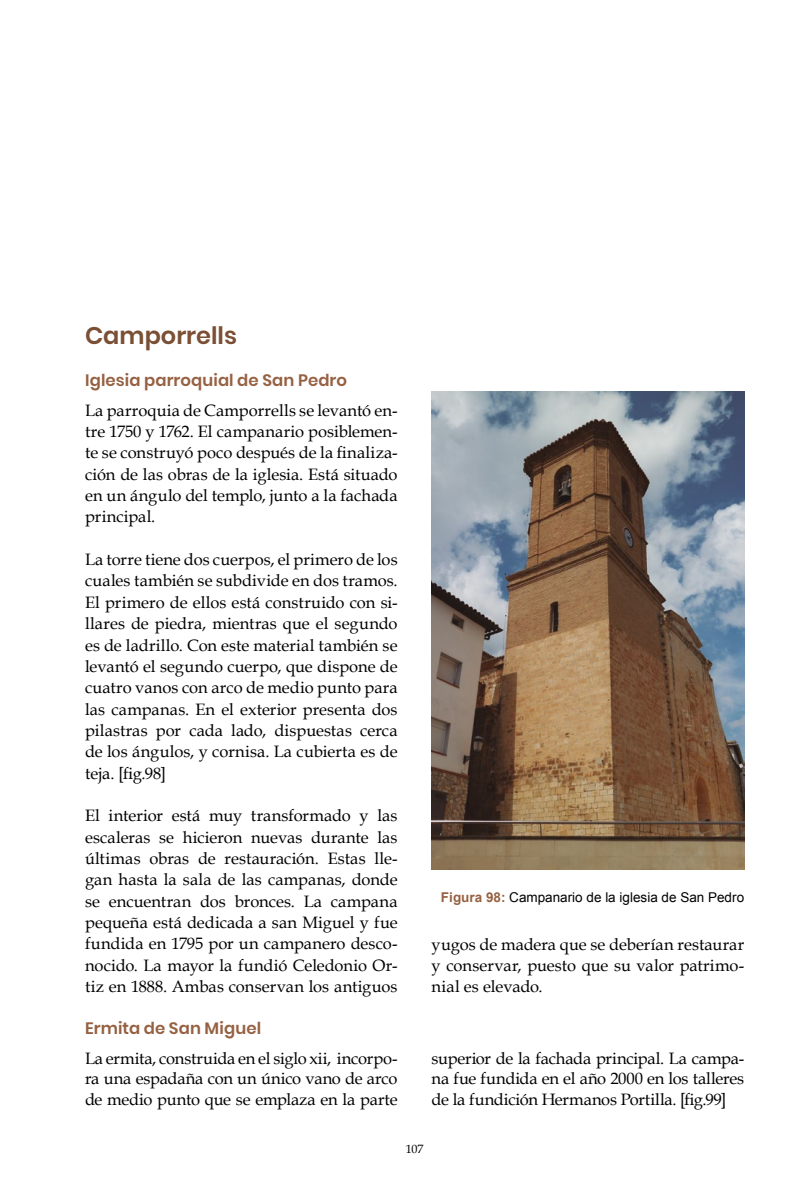
<style>
.page{position:relative;width:808px;height:1191px;background:#fff}
.page>*{position:absolute;margin:0;border:0;box-sizing:border-box;transform-origin:0 0}
.t1{font:600 24px "Poppins";color:#7a4f34}
.t2{font:16.5px/21.3px "Book Antiqua";letter-spacing:-.005em;color:#000;text-align:justify}
.t3{font:600 16.5px "Poppins";letter-spacing:.005em;color:#966142}
.t4{font:13.5px "Arial";color:#000}
.t5{font:12px "Book Antiqua";color:#000}
.s1{font-weight:700;color:#966142}
</style>
<div class="page">
<img style="left:432px;top:391px;width:312px;height:479px">
<h1 class="t1" style="left:85px;top:322px;width:153px">Camporrells</h1>
<p class="t3" style="left:85px;top:371px;width:264px">Iglesia parroquial de San Pedro</p>
<p class="t2" style="left:85px;top:399px;width:314px">La parroquia de Camporrells se levantó en&shy;tre 1750 y 1762. El campanario posiblemen&shy;te se construyó poco después de la finaliza&shy;ción de las obras de la iglesia. Está situado en un ángulo del templo, junto a la fachada principal.</p>
<p class="t2" style="left:85px;top:549px;width:314px">La torre tiene dos cuerpos, el primero de los cuales también se subdivide en dos tramos.<br>El primero de ellos está construido con si&shy;llares de piedra, mientras que el segundo es de ladrillo. Con este material también se levantó el segundo cuerpo, que dispone de cuatro vanos con arco de medio punto para las campanas. En el exterior presenta dos pilastras por cada lado, dispuestas cerca de los ángulos, y cornisa. La cubierta es de teja. [fig.98]</p>
<p class="t2" style="left:85px;top:805px;width:314px">El interior está muy transformado y las escaleras se hicieron nuevas durante las últimas obras de restauración. Estas lle&shy;gan hasta la sala de las campanas, donde se encuentran dos bronces. La campana pequeña está dedicada a san Miguel y fue fundida en 1795 por un campanero desco&shy;nocido. La mayor la fundió Celedonio Or&shy;tiz en 1888. Ambas conservan los antiguos</p>
<p class="t4" style="left:441px;top:888px;width:305px"><span class="s1">Figura 98:</span> Campanario de la iglesia de San Pedro</p>
<p class="t2" style="left:432px;top:934px;width:314px;line-height:20.9px">yugos de madera que se deberían restaurar y conservar, puesto que su valor patrimo&shy;nial es elevado.</p>
<p class="t3" style="left:85px;top:1019px;width:178px">Ermita de San Miguel</p>
<p class="t2" style="left:85px;top:1047px;width:314px;line-height:20.9px">La ermita, construida en el siglo xii, incorpo&shy;ra una espadaña con un único vano de arco de medio punto que se emplaza en la parte</p>
<p class="t2" style="left:432px;top:1047px;width:314px;line-height:20.9px">superior de la fachada principal. La campa&shy;na fue fundida en el año 2000 en los talleres de la fundición Hermanos Portilla. [fig.99]</p>
<p class="t5" style="left:406px;top:1141px;width:19px">107</p>
</div>
